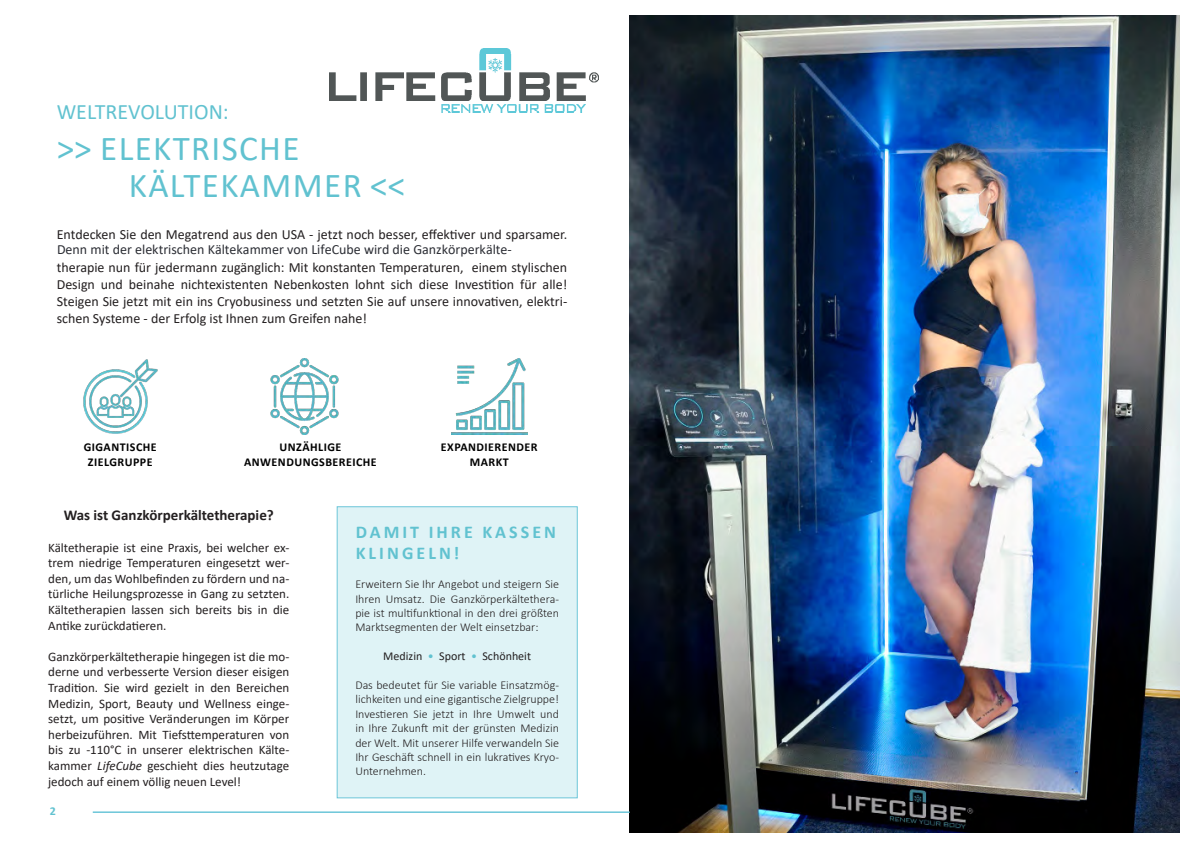
<style>
.page{position:relative;width:1197px;height:848px;background:#fff}
.page>*{position:absolute;margin:0;border:0;box-sizing:border-box;transform-origin:0 0}
.t1{font:35px "Calibri";letter-spacing:.04em;color:#61c2d0}
.t2{font:22px "Calibri";color:#61c2d0}
.t3{font:700 18px "Calibri";letter-spacing:.17em;color:#61c2d0}
.t4{font:700 15px "Calibri";color:#231f20}
.t5{font:14px/16.8px "Calibri";color:#231f20}
.t6{font:14px "Calibri";color:#2c2e35}
.t7{font:13px/15.6px "Calibri";color:#231f20;text-align:justify}
.t8{font:300 12px/14.4px "Calibri";color:#231f20;text-align:justify}
.t9{font:700 12px "Calibri";letter-spacing:.04em;color:#000}
.t10{font:12px "Calibri";color:#231f20}
.t11{font:700 12px "Calibri";color:#61c2d0}
.s1{font-style:italic}
.s2{color:#61c2d0}
</style>
<div class="page">
<img style="left:329px;top:49px;width:269px;height:64px">
<div style="left:336px;top:506px;width:241px;height:292px;background:#dff3f6;border:1px solid #6cc6d9"></div>
<img style="left:629px;top:16px;width:550px;height:816px">
<img style="left:83px;top:359px;width:75px;height:75px">
<img style="left:270px;top:358px;width:69px;height:76px">
<img style="left:451px;top:358px;width:76px;height:76px">
<hr style="left:93px;top:811px;width:536px;height:2px;background:#6cc6d9">
<p class="t2" style="left:57px;top:96px;width:173px">WELTREVOLUTION:</p>
<p class="t1" style="left:57px;top:124px;width:244px">&gt;&gt; ELEKTRISCHE</p>
<p class="t1" style="left:129px;top:161px;width:278px">KÄLTEKAMMER &lt;&lt;</p>
<p class="t5" style="left:57px;top:225px;width:512px">Entdecken Sie den Megatrend aus den USA - jetzt noch besser, effektiver und sparsamer.</p>
<p class="t5" style="left:57px;top:259px;width:512px">therapie nun für jedermann zugänglich: Mit konstanten Temperaturen, einem stylischen<br>Design und beinahe nichtexistenten Nebenkosten lohnt sich diese Investition für alle!</p>
<p class="t5" style="left:57px;top:292px;width:512px">Steigen Sie jetzt mit ein ins Cryobusiness und setzten Sie auf unsere innovativen, elektri&shy;schen Systeme - der Erfolg ist Ihnen zum Greifen nahe!</p>
<p class="t6" style="left:57px;top:239px;width:456px">Denn mit der elektrischen Kältekammer von LifeCube wird die Ganzkörperkälte-</p>
<p class="t9" style="left:84px;top:439px;width:74px">GIGANTISCHE</p>
<p class="t9" style="left:88px;top:453px;width:66px">ZIELGRUPPE</p>
<p class="t9" style="left:279px;top:439px;width:63px">UNZÄHLIGE</p>
<p class="t9" style="left:244px;top:453px;width:134px">ANWENDUNGSBEREICHE</p>
<p class="t9" style="left:441px;top:439px;width:98px">EXPANDIERENDER</p>
<p class="t9" style="left:470px;top:453px;width:40px">MARKT</p>
<p class="t4" style="left:64px;top:504px;width:212px">Was ist Ganzkörperkältetherapie?</p>
<p class="t7" style="left:48px;top:539px;width:242px">Kältetherapie ist eine Praxis, bei welcher ex&shy;trem niedrige Temperaturen eingesetzt wer&shy;den, um das Wohlbefinden zu fördern und na&shy;türliche Heilungsprozesse in Gang zu setzten.<br>Kältetherapien lassen sich bereits bis in die Antike zurückdatieren.</p>
<p class="t7" style="left:48px;top:648px;width:242px">Ganzkörperkältetherapie hingegen ist die mo&shy;derne und verbesserte Version dieser eisigen Tradition. Sie wird gezielt in den Bereichen Medizin, Sport, Beauty und Wellness einge&shy;setzt, um positive Veränderungen im Körper herbeizuführen. Mit Tiefsttemperaturen von bis zu -110°C in unserer elektrischen Kälte&shy;kammer <span class="s1">LifeCube</span> geschieht dies heutzutage jedoch auf einem völlig neuen Level!</p>
<p class="t11" style="left:50px;top:802px;width:8px">2</p>
<p class="t3" style="left:356px;top:519px;width:202px">DAMIT IHRE KASSEN</p>
<p class="t3" style="left:356px;top:540px;width:105px">KLINGELN!</p>
<p class="t8" style="left:355px;top:577px;width:205px">Erweitern Sie Ihr Angebot und steigern Sie Ihren Umsatz. Die Ganzkörperkältethera&shy;pie ist multifunktional in den drei größten Marktsegmenten der Welt einsetzbar:</p>
<p class="t10" style="left:383px;top:648px;width:149px">Medizin <span class="s2">•</span> Sport <span class="s2">•</span> Schönheit</p>
<p class="t8" style="left:355px;top:677px;width:205px">Das bedeutet für Sie variable Einsatzmög&shy;lichkeiten und eine gigantische Zielgruppe!</p>
<p class="t8" style="left:355px;top:706px;width:205px">Investieren Sie jetzt in Ihre Umwelt und in Ihre Zukunft mit der grünsten Medizin der Welt. Mit unserer Hilfe verwandeln Sie Ihr Geschäft schnell in ein lukratives Kryo-Unternehmen.</p>
</div>
